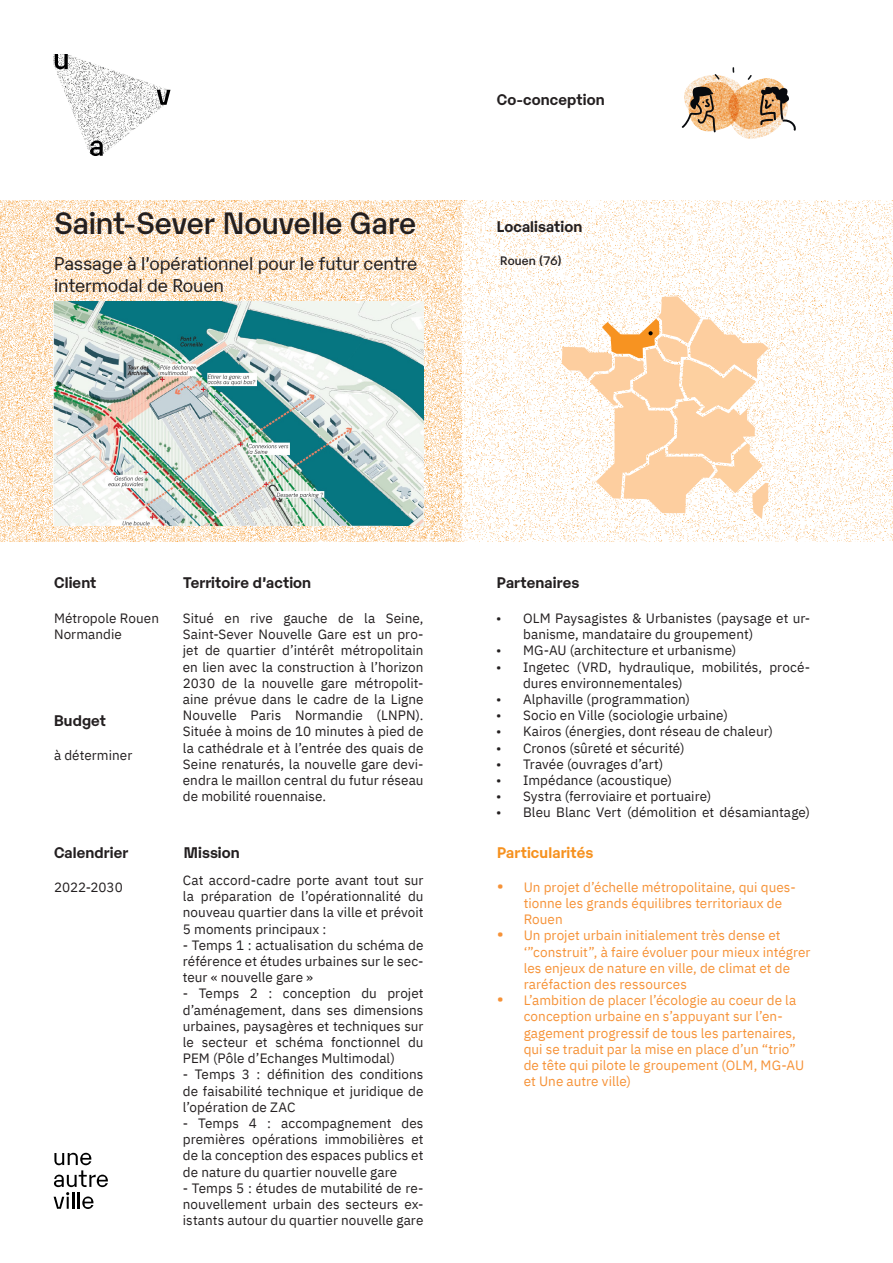
<style>
.page{position:relative;width:893px;height:1263px;background:#fff}
.page>*{position:absolute;margin:0;border:0;box-sizing:border-box;transform-origin:0 0}
.t1{font:500 30px "Karelia";letter-spacing:-.005em;color:#231f20}
.t2{font:18px/21.6px "Karelia";letter-spacing:-.005em;color:#231f20}
.t3{font:700 15px "Karelia";letter-spacing:.01em;color:#231f20}
.t4{font:700 15px "Karelia";letter-spacing:.005em;color:#f6911e}
.t5{font:13.5px/16.2px "IBM Plex Sans";letter-spacing:.005em;color:#231f20;text-align:justify}
.t6{font:13.5px/16.2px "IBM Plex Sans";letter-spacing:.005em;color:#f69237}
.t7{font:500 12px "Karelia";letter-spacing:.015em;color:#231f20}
.s1{font-size:18px}
</style>
<div class="page">
<svg style="left:54px;top:1153px;width:54px;height:56px"></svg>
<img style="left:53px;top:54px;width:115px;height:100px">
<svg style="left:55px;top:54px;width:13px;height:15px"></svg>
<svg style="left:90px;top:140px;width:13px;height:16px"></svg>
<svg style="left:157px;top:90px;width:13px;height:15px"></svg>
<img style="left:0;top:201px;width:893px;height:340px">
<img style="left:692px;top:75px;width:37px;height:7px">
<img style="left:737px;top:130px;width:37px;height:9px">
<img style="left:729px;top:78px;width:55px;height:52px">
<img style="left:688px;top:82px;width:51px;height:50px">
<svg style="left:732px;top:67px;width:2px;height:6px"></svg>
<svg style="left:715px;top:74px;width:5px;height:6px"></svg>
<svg style="left:748px;top:75px;width:4px;height:5px"></svg>
<svg style="left:681px;top:86px;width:35px;height:47px"></svg>
<svg style="left:760px;top:87px;width:36px;height:44px"></svg>
<img style="left:53px;top:301px;width:370px;height:225px">
<svg style="left:562px;top:296px;width:207px;height:223px"></svg>
<p class="t1" style="left:54px;top:201px;width:364px">Saint-Sever Nouvelle Gare</p>
<p class="t2" style="left:54px;top:252px;width:365px">Passage à l’opérationnel pour le futur centre intermodal de Rouen</p>
<p class="t3" style="left:497px;top:88px;width:109px">Co-conception</p>
<p class="t3" style="left:497px;top:215px;width:87px">Localisation</p>
<p class="t7" style="left:500px;top:252px;width:63px">Rouen (76)</p>
<p class="t3" style="left:54px;top:571px;width:44px">Client</p>
<p class="t3" style="left:183px;top:571px;width:130px">Territoire d’action</p>
<p class="t5" style="left:54px;top:609px;width:107px">Métropole Rouen<br>Normandie</p>
<p class="t3" style="left:54px;top:709px;width:54px">Budget</p>
<p class="t5" style="left:54px;top:746px;width:80px">à déterminer</p>
<p class="t5" style="left:183px;top:609px;width:242px">Situé en rive gauche de la Seine, Saint-Sever Nouvelle Gare est un pro&shy;jet de quartier d’intérêt métropolitain en lien avec la construction à l’horizon 2030 de la nouvelle gare métropolit&shy;aine prévue dans le cadre de la Ligne Nouvelle Paris Normandie (LNPN).<br>Située à moins de 10 minutes à pied de la cathédrale et à l’entrée des quais de Seine renaturés, la nouvelle gare devi&shy;endra le maillon central du futur réseau de mobilité rouennaise.</p>
<p class="t3" style="left:54px;top:841px;width:76px">Calendrier</p>
<p class="t3" style="left:184px;top:841px;width:58px">Mission</p>
<p class="t5" style="left:54px;top:878px;width:70px">2022-2030</p>
<p class="t5" style="left:183px;top:871px;width:242px">Cat accord-cadre porte avant tout sur la préparation de l’opérationnalité du nouveau quartier dans la ville et prévoit 5 moments principaux :</p>
<p class="t5" style="left:183px;top:936px;width:242px">- Temps 1 : actualisation du schéma de référence et études urbaines sur le sec&shy;teur « nouvelle gare »</p>
<p class="t5" style="left:183px;top:984px;width:242px">- Temps 2 : conception du projet d’aménagement, dans ses dimensions urbaines, paysagères et techniques sur le secteur et schéma fonctionnel du PEM (Pôle d’Echanges Multimodal)</p>
<p class="t5" style="left:183px;top:1065px;width:242px">- Temps 3 : définition des conditions de faisabilité technique et juridique de l’opération de ZAC</p>
<p class="t5" style="left:183px;top:1114px;width:242px">- Temps 4 : accompagnement des premières opérations immobilières et de la conception des espaces publics et de nature du quartier nouvelle gare</p>
<p class="t5" style="left:183px;top:1179px;width:242px">- Temps 5 : études de mutabilité de re&shy;nouvellement urbain des secteurs ex&shy;istants autour du quartier nouvelle gare</p>
<p class="t3" style="left:497px;top:571px;width:84px">Partenaires</p>
<p class="t5" style="left:523px;top:609px;width:288px;text-indent:-27px">• OLM Paysagistes &amp; Urbanistes (paysage et ur&shy;banisme, mandataire du groupement)</p>
<p class="t5" style="left:496px;top:641px;width:242px">• MG-AU (architecture et urbanisme)</p>
<p class="t5" style="left:523px;top:657px;width:288px;text-indent:-27px">• Ingetec (VRD, hydraulique, mobilités, procé&shy;dures environnementales)</p>
<p class="t5" style="left:496px;top:690px;width:195px">• Alphaville (programmation)</p>
<p class="t5" style="left:496px;top:706px;width:233px">• Socio en Ville (sociologie urbaine)</p>
<p class="t5" style="left:496px;top:722px;width:278px">• Kairos (énergies, dont réseau de chaleur)</p>
<p class="t5" style="left:496px;top:738px;width:190px">• Cronos (sûreté et sécurité)</p>
<p class="t5" style="left:496px;top:755px;width:169px">• Travée (ouvrages d’art)</p>
<p class="t5" style="left:496px;top:771px;width:177px">• Impédance (acoustique)</p>
<p class="t5" style="left:496px;top:787px;width:217px">• Systra (ferroviaire et portuaire)</p>
<p class="t5" style="left:496px;top:803px;width:315px">• Bleu Blanc Vert (démolition et désamiantage)</p>
<p class="t4" style="left:497px;top:841px;width:98px">Particularités</p>
<p class="t6" style="left:524px;top:878px;width:274px;text-indent:-27px"><span class="s1">•</span> Un projet d’échelle métropolitaine, qui ques&shy;tionne les grands équilibres territoriaux de<br>Rouen</p>
<p class="t6" style="left:524px;top:926px;width:288px;text-indent:-27px"><span class="s1">•</span> Un projet urbain initialement très dense et ‘”construit”, à faire évoluer pour mieux intégrer les enjeux de nature en ville, de climat et de raréfaction des ressources</p>
<p class="t6" style="left:524px;top:991px;width:282px;text-indent:-27px"><span class="s1">•</span> L’ambition de placer l’écologie au coeur de la conception urbaine en s’appuyant sur l’en&shy;gagement progressif de tous les partenaires, qui se traduit par la mise en place d’un “trio” de tête qui pilote le groupement (OLM, MG-AU et Une autre ville)</p>
</div>
